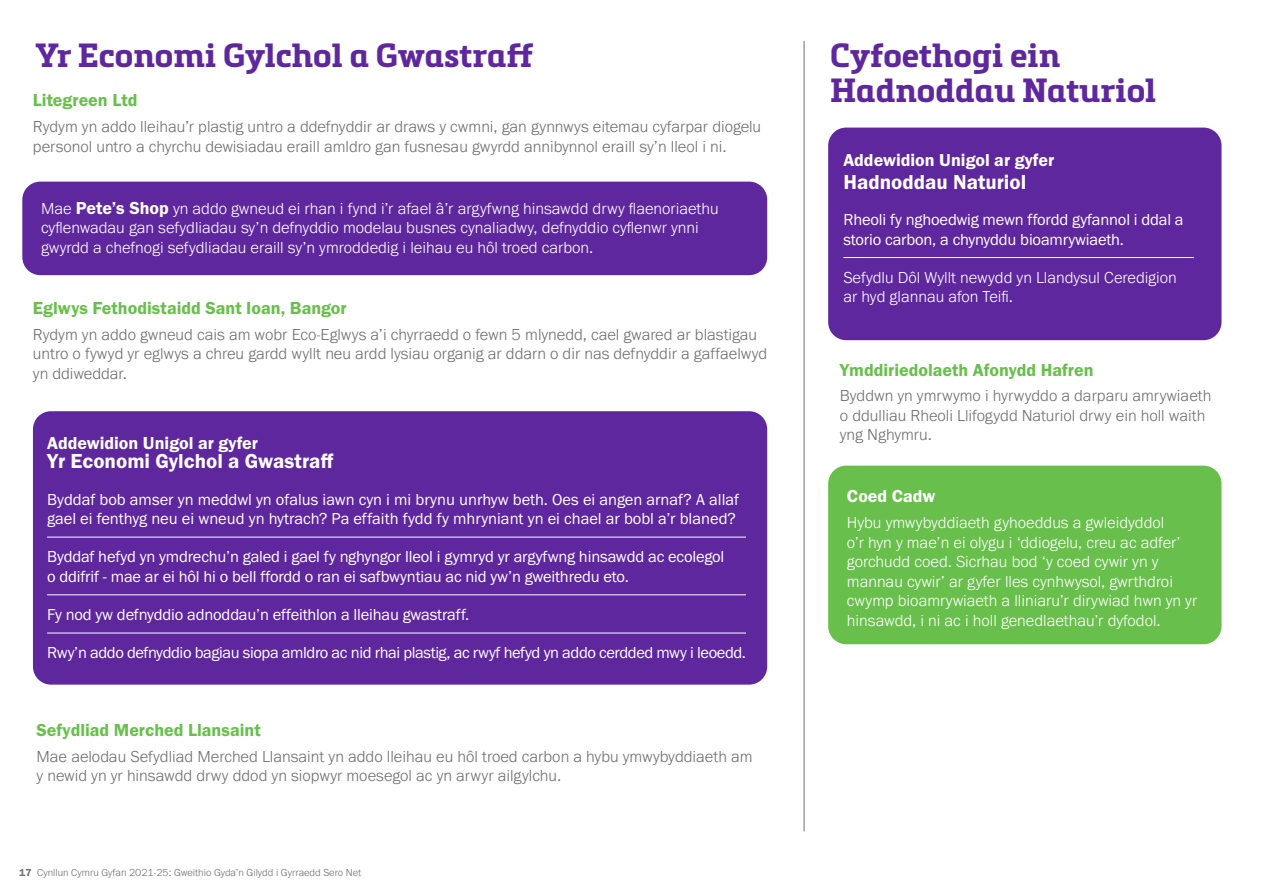
<style>
.page{position:relative;width:1263px;height:893px;background:#fff}
.page>*{position:absolute;margin:0;border:0;box-sizing:border-box;transform-origin:0 0}
.Section_Title{font:700 33px/34.5px "Metronic Slab Pro";color:#5f279e}
.t1{font:21px "Franklin Gothic URW Dem";color:#fff}
.t2{font:18px "Franklin Gothic URW Dem";color:#68bf4b}
.t3{font:18px "Franklin Gothic URW Dem";color:#fff}
.t4{font:300 16.5px/19.5px "Franklin Gothic URW";color:#706f6f}
.Body{font:300 16.5px/19.5px "Franklin Gothic URW";color:#fff}
.White_body_line_afte{font:16.5px/19.5px "Franklin Gothic URW Boo";letter-spacing:-.01em;color:#fff}
.main_body_white{font:16.5px "Franklin Gothic URW Boo";letter-spacing:-.025em;color:#fff}
.t5{font:300 10.5px "Franklin Gothic URW";color:#706f6f}
.s1{font-family:"Franklin Gothic URW Dem";font-weight:400;font-size:18px}
.s2{font-family:"Franklin Gothic URW Dem";font-weight:400}
</style>
<div class="page">
<div style="left:828px;top:466px;width:393px;height:178px;background:#68bf4b;border-radius:18px"></div>
<div style="left:828px;top:128px;width:393px;height:212px;background:#5f279e;border-radius:18px"></div>
<hr style="left:843px;top:257px;width:351px;height:1px;background:#fff">
<hr style="left:804px;top:41px;width:1px;height:790px;background:#706f6f">
<div style="left:22px;top:182px;width:745px;height:93px;background:#5f279e;border-radius:18px"></div>
<div style="left:33px;top:411px;width:734px;height:274px;background:#5f279e;border-radius:18px"></div>
<hr style="left:47px;top:537px;width:699px;height:1px;background:#fff">
<hr style="left:47px;top:595px;width:699px;height:1px;background:#fff">
<hr style="left:47px;top:633px;width:699px;height:1px;background:#fff">
<p class="Section_Title" style="left:35px;top:38px;width:499px">Yr Economi Gylchol a Gwastraff</p>
<h2 class="t2" style="left:33px;top:89px;width:106px">Litegreen Ltd</h2>
<h2 class="t4" style="left:33px;top:117px;width:730px">Rydym yn addo lleihau’r plastig untro a ddefnyddir ar draws y cwmni, gan gynnwys eitemau cyfarpar diogelu personol untro a chyrchu dewisiadau eraill amldro gan fusnesau gwyrdd annibynnol eraill sy’n lleol i ni.</h2>
<h2 class="Body" style="left:41px;top:198px;width:679px">Mae <span class="s1">Pete’s Shop</span> yn addo gwneud ei rhan i fynd i’r afael â’r argyfwng hinsawdd drwy flaenoriaethu cyflenwadau gan sefydliadau sy’n defnyddio modelau busnes cynaliadwy, defnyddio cyflenwr ynni gwyrdd a chefnogi sefydliadau eraill sy’n ymroddedig i leihau eu hôl troed carbon.</h2>
<h2 class="t2" style="left:33px;top:297px;width:315px">Eglwys Fethodistaidd Sant Ioan, Bangor</h2>
<h2 class="t4" style="left:33px;top:324px;width:736px">Rydym yn addo gwneud cais am wobr Eco-Eglwys a’i chyrraedd o fewn 5 mlynedd, cael gwared ar blastigau untro o fywyd yr eglwys a chreu gardd wyllt neu ardd lysiau organig ar ddarn o dir nas defnyddir a gaffaelwyd yn ddiweddar.</h2>
<h2 class="t3" style="left:47px;top:432px;width:212px">Addewidion Unigol ar gyfer</h2>
<h2 class="t1" style="left:47px;top:448px;width:288px">Yr Economi Gylchol a Gwastraff</h2>
<p class="White_body_line_afte" style="left:47px;top:489px;width:694px">Byddaf bob amser yn meddwl yn ofalus iawn cyn i mi brynu unrhyw beth. Oes ei angen arnaf? A allaf gael ei fenthyg neu ei wneud yn hytrach? Pa effaith fydd fy mhryniant yn ei chael ar bobl a’r blaned?</p>
<p class="White_body_line_afte" style="left:47px;top:547px;width:679px">Byddaf hefyd yn ymdrechu’n galed i gael fy nghyngor lleol i gymryd yr argyfwng hinsawdd ac ecolegol o ddifrif - mae ar ei hôl hi o bell ffordd o ran ei safbwyntiau ac nid yw’n gweithredu eto.</p>
<p class="White_body_line_afte" style="left:47px;top:604px;width:424px">Fy nod yw defnyddio adnoddau’n effeithlon a lleihau gwastraff.</p>
<p class="main_body_white" style="left:47px;top:642px;width:700px">Rwy’n addo defnyddio bagiau siopa amldro ac nid rhai plastig, ac rwyf hefyd yn addo cerdded mwy i leoedd.</p>
<h2 class="t2" style="left:36px;top:719px;width:226px">Sefydliad Merched Llansaint</h2>
<h2 class="t4" style="left:36px;top:746px;width:717px">Mae aelodau Sefydliad Merched Llansaint yn addo lleihau eu hôl troed carbon a hybu ymwybyddiaeth am y newid yn yr hinsawdd drwy ddod yn siopwyr moesegol ac yn arwyr ailgylchu.</h2>
<p class="t5" style="left:19px;top:866px;width:344px"><span class="s2">17</span> Cynllun Cymru Gyfan 2021-25: Gweithio Gyda’n Gilydd i Gyrraedd Sero Net</p>
<p class="Section_Title" style="left:830px;top:38px;width:328px">Cyfoethogi ein<br>Hadnoddau Naturiol</p>
<h2 class="t3" style="left:843px;top:149px;width:212px">Addewidion Unigol ar gyfer</h2>
<h2 class="t1" style="left:843px;top:169px;width:184px">Hadnoddau Naturiol</h2>
<p class="White_body_line_afte" style="left:843px;top:209px;width:342px">Rheoli fy nghoedwig mewn ffordd gyfannol i ddal a storio carbon, a chynyddu bioamrywiaeth.</p>
<p class="Body" style="left:843px;top:267px;width:335px">Sefydlu Dôl Wyllt newydd yn Llandysul Ceredigion ar hyd glannau afon Teifi.</p>
<h2 class="t2" style="left:840px;top:358px;width:255px">Ymddiriedolaeth Afonydd Hafren</h2>
<h2 class="t4" style="left:840px;top:386px;width:373px">Byddwn yn ymrwymo i hyrwyddo a darparu amrywiaeth o ddulliau Rheoli Llifogydd Naturiol drwy ein holl waith yng Nghymru.</h2>
<h2 class="t3" style="left:847px;top:485px;width:90px">Coed Cadw</h2>
<p class="Body" style="left:847px;top:512px;width:352px">Hybu ymwybyddiaeth gyhoeddus a gwleidyddol<br>o’r hyn y mae’n ei olygu i ‘ddiogelu, creu ac adfer’ gorchudd coed. Sicrhau bod ‘y coed cywir yn y mannau cywir’ ar gyfer lles cynhwysol, gwrthdroi cwymp bioamrywiaeth a lliniaru’r dirywiad hwn yn yr hinsawdd, i ni ac i holl genedlaethau’r dyfodol.</p>
</div>
